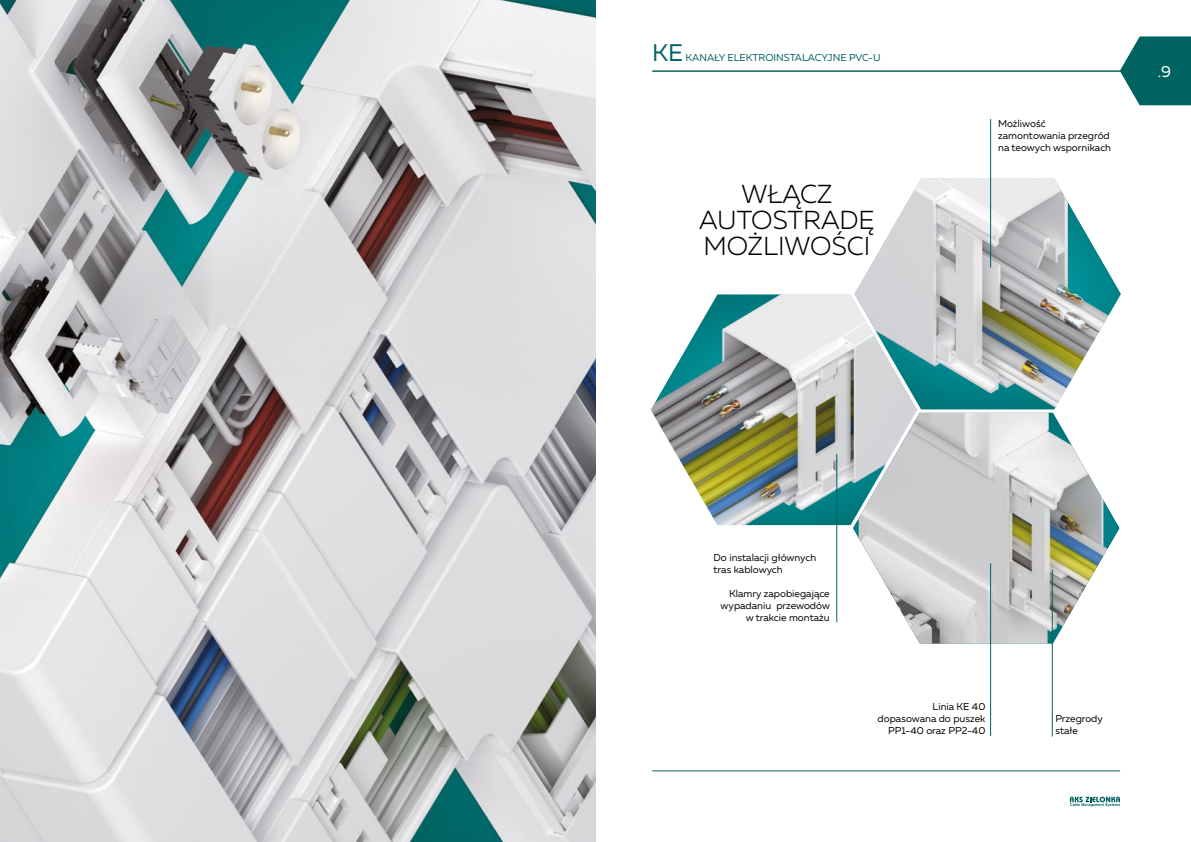
<style>
.page{position:relative;width:1191px;height:842px;background:#fff}
.page>*{position:absolute;margin:0;border:0;box-sizing:border-box;transform-origin:0 0}
.t1{font:300 26px/26px "Muller";color:#000;text-align:center}
.t2{font:24px "Muller";color:#006261}
.t3{font:16px "Muller";color:#fff}
.t4{font:10px/12px "Muller";color:#000}
.t5{font:10px "Muller";color:#006261}
</style>
<div class="page">
<hr style="left:652px;top:770px;width:468px;height:1px;background:#006261">
<svg style="left:1119px;top:36px;width:72px;height:69px;background:#277a79"></svg>
<img style="left:853px;top:413px;width:266px;height:230px">
<img style="left:651px;top:294px;width:266px;height:231px">
<img style="left:855px;top:179px;width:265px;height:230px">
<hr style="left:990px;top:563px;width:1px;height:173px;background:#006261">
<hr style="left:836px;top:454px;width:1px;height:168px;background:#006261">
<hr style="left:990px;top:119px;width:1px;height:148px;background:#006261">
<hr style="left:1052px;top:570px;width:1px;height:166px;background:#006261">
<img style="left:0;top:0;width:595px;height:842px">
<hr style="left:652px;top:71px;width:468px;height:1px;background:#006261">
<svg style="left:1069px;top:797px;width:51px;height:10px"></svg>
<h2 class="t2" style="left:652px;top:38px;width:32px">KE</h2>
<p class="t5" style="left:685px;top:52px;width:196px">KANAŁY ELEKTROINSTALACYJNE PVC-U</p>
<h1 class="t1" style="left:699px;top:181px;width:177px">WŁĄCZ<br>AUTOSTRADĘ<br>MOŻLIWOŚCI</h1>
<p class="t4" style="left:998px;top:117px;width:114px">Możliwość zamontowania przegród na teowych wspornikach</p>
<h3 class="t3" style="left:1157px;top:62px;width:15px">.9</h3>
<p class="t4" style="left:713px;top:551px;width:104px">Do instalacji głównych tras kablowych</p>
<p class="t4" style="left:720px;top:587px;width:111px;text-align:right">Klamry zapobiegające wypadaniu przewodów w trakcie montażu</p>
<p class="t4" style="left:877px;top:700px;width:109px;text-align:right">Linia KE 40 dopasowana do puszek<br>PP1-40 oraz PP2-40</p>
<p class="t4" style="left:1055px;top:712px;width:49px">Przegrody stałe</p>
</div>
